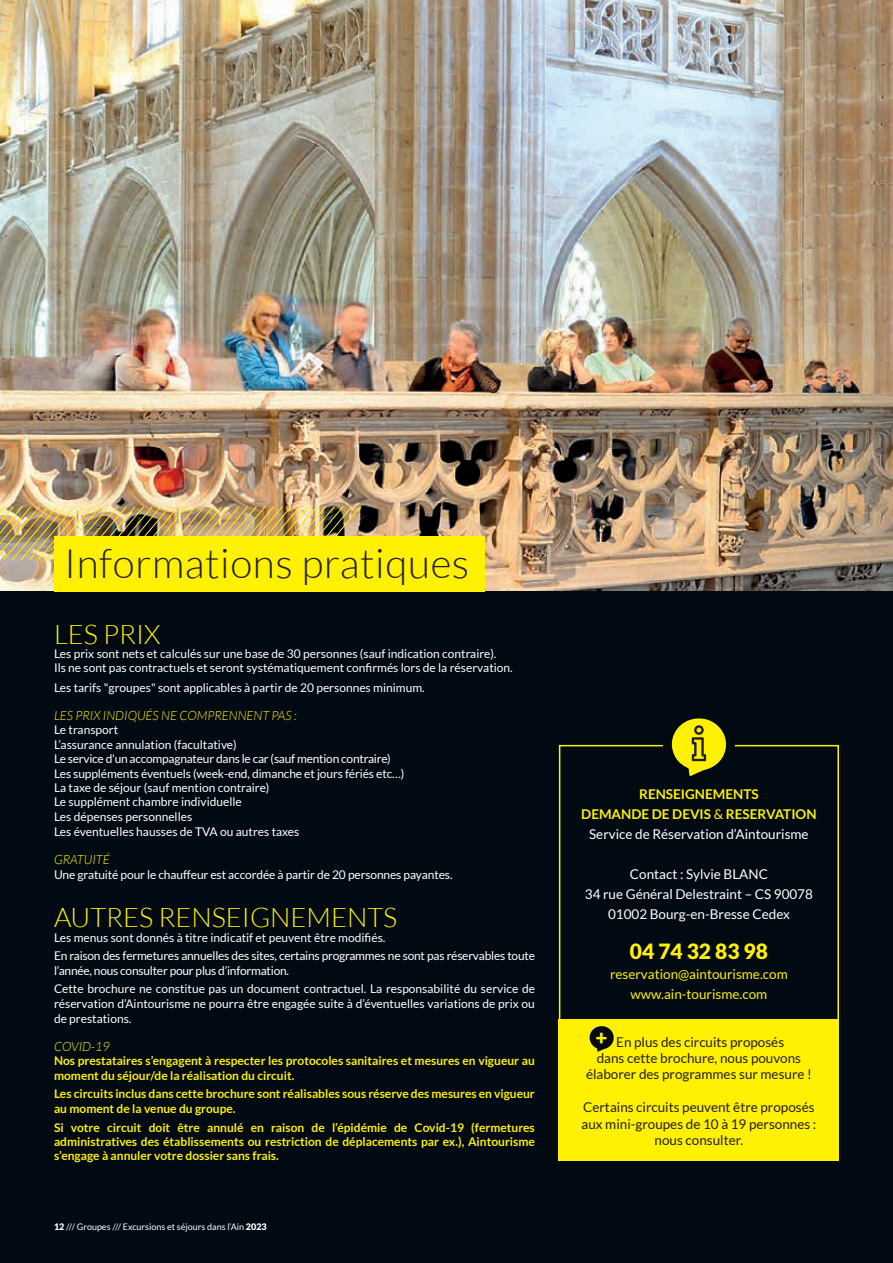
<style>
.page{position:relative;width:893px;height:1263px;background:#fff}
.page>*{position:absolute;margin:0;border:0;box-sizing:border-box;transform-origin:0 0}
.t1{font:300 40.5px "Lato";letter-spacing:.015em;color:#231f20}
.t2{font:300 27px "Lato";color:#fff101}
.t3{font:900 21px "Lato";color:#fff101}
.t4{font:900 20.7px "Lato";color:#fff101}
.t5{font:13.5px/16.2px "Lato";color:#231f20;text-align:center}
.t6{font:13.5px/20.1px "Lato";color:#fff;text-align:center}
.t7{font:700 13.5px/20.1px "Lato";color:#fff101;text-align:center}
.t8{font:13.5px/20.1px "Lato";color:#fff101;text-align:center}
.t9{font:italic 300 12.75px "Lato";color:#fff101}
.t10{font:12px/14.5px "Lato";color:#fff}
.t11{font:700 12px/14.4px "Lato";color:#fff101}
.t12{font:12px/18.6px "Lato";letter-spacing:-.02em;color:#fff}
.t13{font:9px "Lato";color:#fff}
.s1{font-weight:900}
.s2{font-weight:400}
.s3{font-weight:400;color:#fff}
</style>
<div class="page">
<img style="left:0;top:0;width:893px;height:592px">
<div style="left:0;top:592px;width:893px;height:671px;background:#010a13"></div>
<svg style="left:655px;top:718px;width:91px;height:59px"></svg>
<div style="left:559px;top:1020px;width:280px;height:141px;background:#fff101"></div>
<svg style="left:589px;top:1026px;width:25px;height:26px"></svg>
<img style="left:0;top:506px;width:361px;height:55px">
<div style="left:54px;top:537px;width:430px;height:55px;background:#fff101"></div>
<h1 class="t1" style="left:64px;top:541px;width:407px">Informations pratiques</h1>
<h2 class="t2" style="left:54px;top:619px;width:108px">LES PRIX</h2>
<p class="t10" style="left:54px;top:646px;width:460px">Les prix sont nets et calculés sur une base de 30 personnes (sauf indication contraire).<br>Ils ne sont pas contractuels et seront systématiquement confirmés lors de la réservation.</p>
<p class="t10" style="left:54px;top:680px;width:372px">Les tarifs "groupes" sont applicables à partir de 20 personnes minimum.</p>
<p class="t9" style="left:54px;top:708px;width:244px">LES PRIX INDIQUÉS NE COMPRENNENT PAS :</p>
<p class="t10" style="left:54px;top:723px;width:352px">Le transport<br>L’assurance annulation (facultative)<br>Le service d'un accompagnateur dans le car (sauf mention contraire)<br>Les suppléments éventuels (week-end, dimanche et jours fériés etc…)<br>La taxe de séjour (sauf mention contraire)<br>Le supplément chambre individuelle<br>Les dépenses personnelles<br>Les éventuelles hausses de TVA ou autres taxes</p>
<p class="t9" style="left:54px;top:853px;width:57px">GRATUITÉ</p>
<p class="t10" style="left:54px;top:868px;width:400px">Une gratuité pour le chauffeur est accordée à partir de 20 personnes payantes.</p>
<h2 class="t2" style="left:54px;top:903px;width:345px">AUTRES RENSEIGNEMENTS</h2>
<p class="t12" style="left:54px;top:928px;width:482px">Les menus sont donnés à titre indicatif et peuvent être modifiés.<br>En raison des fermetures annuelles des sites, certains programmes ne sont pas réservables toute</p>
<p class="t10" style="left:54px;top:961px;width:482px;line-height:18.6px">l’année, nous consulter pour plus d’information.<br>Cette brochure ne constitue pas un document contractuel. La responsabilité du service de</p>
<p class="t10" style="left:54px;top:995px;width:482px;line-height:15.3px">réservation d’Aintourisme ne pourra être engagée suite à d’éventuelles variations de prix ou de prestations.</p>
<p class="t9" style="left:54px;top:1039px;width:57px">COVID-19</p>
<p class="t11" style="left:54px;top:1054px;width:482px">Nos prestataires s’engagent à respecter les protocoles sanitaires et mesures en vigueur au moment du séjour/de la réalisation du circuit.</p>
<p class="t11" style="left:54px;top:1087px;width:482px">Les circuits inclus dans cette brochure sont réalisables sous réserve des mesures en vigueur au moment de la venue du groupe.</p>
<p class="t11" style="left:54px;top:1120px;width:482px;text-align:justify">Si votre circuit doit être annulé en raison de l’épidémie de Covid-19 (fermetures administratives des établissements ou restriction de déplacements par ex.), Aintourisme s’engage à annuler votre dossier sans frais.</p>
<p class="t13" style="left:54px;top:1222px;width:214px"><span class="s1">12</span> /// Groupes /// Excursions et séjours dans l’Ain <span class="s1">2023</span></p>
<p class="t7" style="left:581px;top:784px;width:237px">RENSEIGNEMENTS<br>DEMANDE DE DEVIS <span class="s2">&amp;</span> RESERVATION<br><span class="s3">Service de Réservation d’Aintourisme</span></p>
<p class="t6" style="left:585px;top:864px;width:230px">Contact : Sylvie BLANC<br>34 rue Général Delestraint – CS 90078<br>01002 Bourg-en-Bresse Cedex</p>
<h3 class="t3" style="left:630px;top:939px;width:140px">04 74 32 83 98</h3>
<p class="t8" style="left:610px;top:964px;width:179px">reservation@aintourisme.com www.ain-tourisme.com</p>
<p class="t5" style="left:586px;top:1034px;width:227px">En plus des circuits proposés<br>dans cette brochure, nous pouvons élaborer des programmes sur mesure !</p>
<p class="t5" style="left:581px;top:1099px;width:236px">Certains circuits peuvent être proposés aux mini-groupes de 10 à 19 personnes : nous consulter.</p>
<h3 class="t4" style="left:596px;top:1025px;width:13px">+</h3>
</div>
